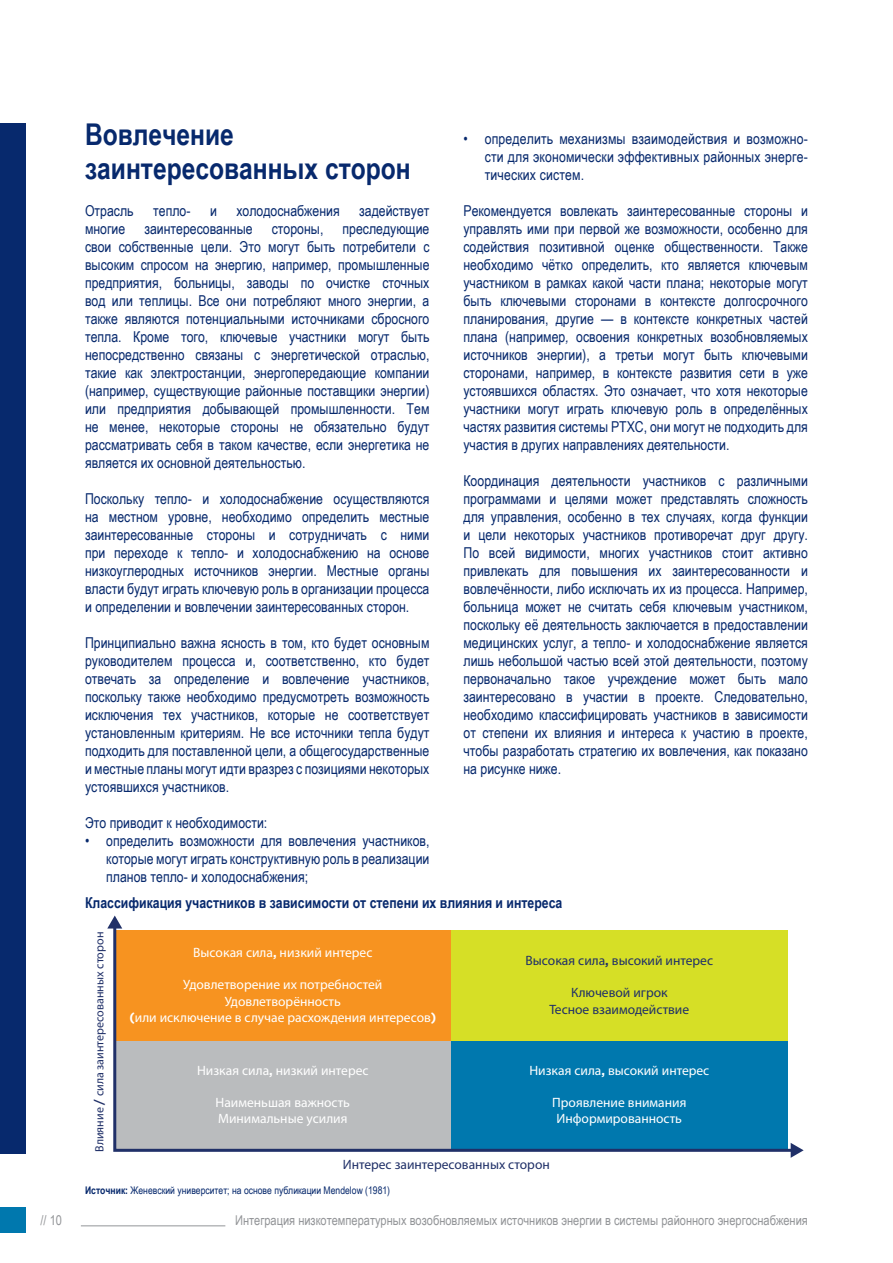
<style>
.page{position:relative;width:893px;height:1263px;background:#fff}
.page>*{position:absolute;margin:0;border:0;box-sizing:border-box;transform-origin:0 0}
.t1{font:700 30px/34.5px "Arial Narrow";color:#07296d}
.t2{font:15px/18px "Arial Narrow";color:#07296d;text-align:justify}
.t3{font:700 15px "Arial Narrow";color:#07296d}
.t4{font:13.5px/16.2px "Myriad Pro";color:#fff;text-align:center}
.t5{font:13.5px "Arial Narrow";color:#939598}
.t6{font:13.5px/16.2px "Myriad Pro";color:#203068;text-align:center}
.t7{font:12px "Myriad Pro";color:#203068}
.t8{font:10.5px "Arial Narrow";color:#07296d}
.s1{font-style:italic}
.s2{font-family:"Gotham Narrow";font-weight:700}
.s3{font-weight:700}
</style>
<div class="page">
<svg style="left:112px;top:928px;width:679px;height:225px;background:#a2a96e"></svg>
<svg style="left:107px;top:915px;width:15px;height:13px"></svg>
<svg style="left:791px;top:1143px;width:13px;height:15px"></svg>
<div style="left:0;top:123px;width:26px;height:1030px;background:#07296d"></div>
<div style="left:0;top:1207px;width:26px;height:26px;background:#0078ae"></div>
<hr style="left:81px;top:1225px;width:144px;height:1px;background:#939598">
<h1 class="t1" style="left:85px;top:115px;width:327px">Вовлечение заинтересованных сторон</h1>
<p class="t2" style="left:85px;top:201px;width:50px">Отрасль</p>
<p class="t2" style="left:153px;top:201px;width:39px">тепло-</p>
<p class="t2" style="left:210px;top:201px;width:8px">и</p>
<p class="t2" style="left:236px;top:201px;width:105px">холодоснабжения</p>
<p class="t2" style="left:359px;top:201px;width:72px">задействует</p>
<p class="t2" style="left:85px;top:219px;width:42px">многие</p>
<p class="t2" style="left:144px;top:219px;width:110px">заинтересованные</p>
<p class="t2" style="left:272px;top:219px;width:53px">стороны,</p>
<p class="t2" style="left:85px;top:219px;width:346px;text-indent:258px">преследующие свои собственные цели. Это могут быть потребители с высоким спросом на энергию, например, промышленные предприятия, больницы, заводы по очистке сточных вод или теплицы. Все они потребляют много энергии, а также являются потенциальными источниками сбросного тепла. Кроме того, ключевые участники могут быть непосредственно связаны с энергетической отраслью, такие как электростанции, энергопередающие компании (например, существующие районные поставщики энергии) или предприятия добывающей промышленности. Тем не менее, некоторые стороны не обязательно будут рассматривать себя в таком качестве, если энергетика не является их основной деятельностью.</p>
<p class="t2" style="left:85px;top:489px;width:346px">Поскольку тепло- и холодоснабжение осуществляются на местном уровне, необходимо определить местные заинтересованные стороны и сотрудничать с ними при переходе к тепло- и холодоснабжению на основе низкоуглеродных источников энергии. Местные органы власти будут играть ключевую роль в организации процесса и определении и вовлечении заинтересованных сторон.</p>
<p class="t2" style="left:85px;top:633px;width:346px">Принципиально важна ясность в том, кто будет основным руководителем процесса и, соответственно, кто будет отвечать за определение и вовлечение участников, поскольку также необходимо предусмотреть возможность исключения тех участников, которые не соответствует установленным критериям. Не все источники тепла будут подходить для поставленной цели, а общегосударственные и местные планы могут идти вразрез с позициями некоторых устоявшихся участников.</p>
<p class="t2" style="left:85px;top:813px;width:184px">Это приводит к необходимости:</p>
<p class="t2" style="left:106px;top:831px;width:325px;text-indent:-21px">• определить возможности для вовлечения участников, которые могут играть конструктивную роль в реализации планов тепло- и холодоснабжения;</p>
<p class="t2" style="left:485px;top:129px;width:325px;text-indent:-21px">• определить механизмы взаимодействия и возможно&shy;сти для экономически эффективных районных энерге&shy;тических систем.</p>
<p class="t2" style="left:463px;top:201px;width:346px">Рекомендуется вовлекать заинтересованные стороны и управлять ими при первой же возможности, особенно для содействия позитивной оценке общественности. Также необходимо чётко определить, кто является ключевым участником в рамках какой части плана; некоторые могут быть ключевыми сторонами в контексте долгосрочного планирования, другие — в контексте конкретных частей плана (например<span class="s1">,</span> освоения конкретных возобновляемых источников энергии), а третьи могут быть ключевыми сторонами, например, в контексте развития сети в уже устоявшихся областях. Это означает, что хотя некоторые участники могут играть ключевую роль в определённых частях развития системы РТХC, они могут не подходить для участия в других направлениях деятельности.</p>
<p class="t2" style="left:463px;top:471px;width:346px">Координация деятельности участников с различными программами и целями может представлять сложность для управления, особенно в тех случаях, когда функции и цели некоторых участников противоречат друг другу.<br>По всей видимости, многих участников стоит активно привлекать для повышения их заинтересованности и вовлечённости, либо исключать их из процесса. Например, больница может не считать себя ключевым участником, поскольку её деятельность заключается в предоставлении медицинских услуг, а тепло- и холодоснабжение является лишь небольшой частью всей этой деятельности, поэтому первоначально такое учреждение может быть мало заинтересовано в участии в проекте. Следовательно, необходимо классифицировать участников в зависимости от степени их влияния и интереса к участию в проекте, чтобы разработать стратегию их вовлечения, как показано на рисунке ниже.</p>
<p class="t3" style="left:85px;top:891px;width:479px">Классификация участников в зависимости от степени их влияния и интереса</p>
<p class="t7" style="left:93px;top:1152px;width:222px;rotate:-90deg">Влияние <span class="s2">/</span> сила заинтересованных сторон</p>
<p class="t6" style="left:343px;top:1157px;width:209px">Интерес заинтересованных сторон</p>
<p class="t4" style="left:193px;top:944px;width:181px">Высокая сила<span class="s2">,</span> низкий интерес</p>
<p class="t4" style="left:129px;top:977px;width:308px">Удовлетворение их потребностей<br>Удовлетворённость<br><span class="s2">(</span>или исключение в случае расхождения интересов<span class="s2">)</span></p>
<p class="t6" style="left:526px;top:952px;width:189px">Высокая сила<span class="s2">,</span> высокий интерес</p>
<p class="t6" style="left:549px;top:985px;width:141px">Ключевой игрок<br>Тесное взаимодействие</p>
<p class="t4" style="left:197px;top:1062px;width:173px">Низкая сила<span class="s2">,</span> низкий интерес</p>
<p class="t4" style="left:216px;top:1095px;width:136px;text-align:left">Наименьшая важность<br>Минимальные усилия</p>
<p class="t4" style="left:529px;top:1062px;width:181px">Низкая сила<span class="s2">,</span> высокий интерес</p>
<p class="t4" style="left:552px;top:1095px;width:136px">Проявление внимания<br>Информированность</p>
<p class="t8" style="left:85px;top:1183px;width:307px"><span class="s3">Источник:</span> Женевский университет; на основе публикации Mendelow (1981)</p>
<p class="t5" style="left:41px;top:1210px;width:23px">// 10</p>
<p class="t5" style="left:235px;top:1210px;width:574px">Интеграция низкотемпературных возобновляемых источников энергии в системы районного энергоснабжения</p>
</div>
